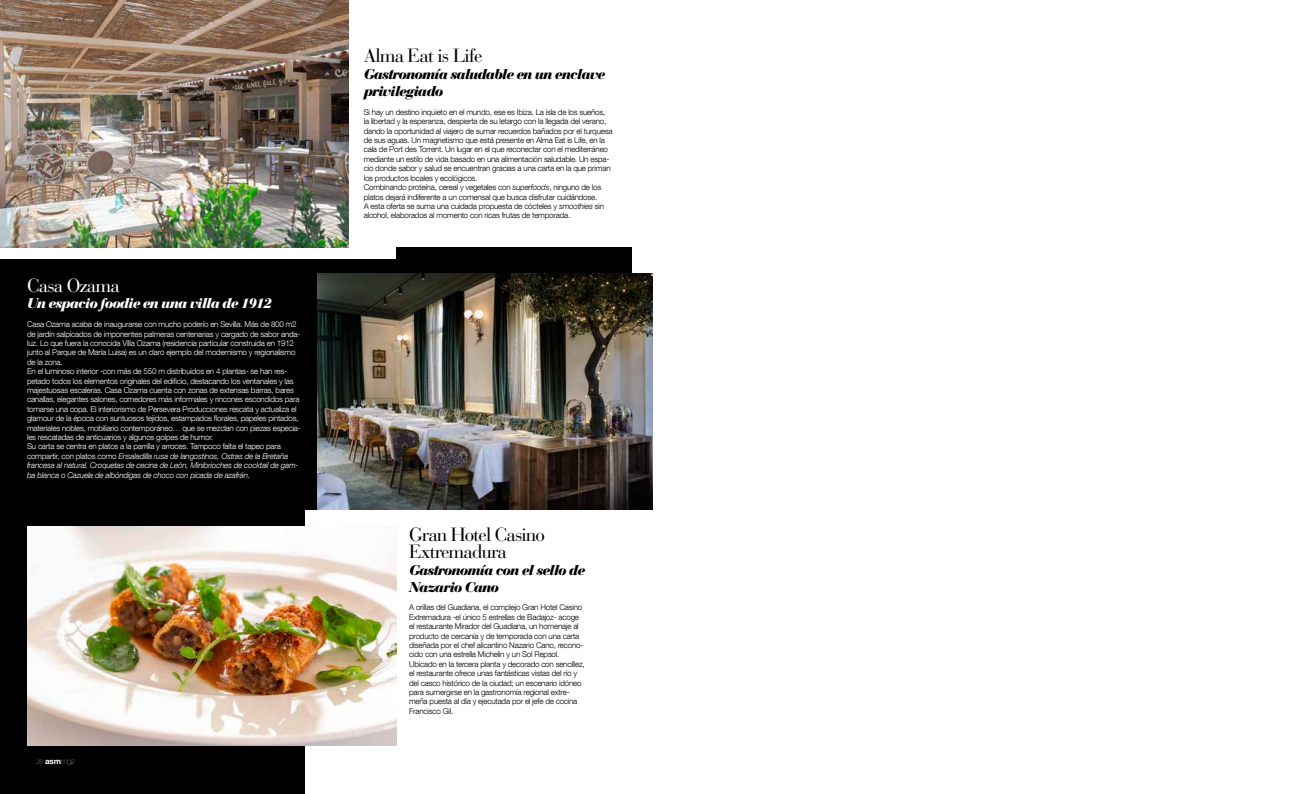
<style>
.page{position:relative;width:1304px;height:794px;background:#fff}
.page>*{position:absolute;margin:0;border:0;box-sizing:border-box;transform-origin:0 0}
.t1{font:19px/17px "Bauer Bodoni CE";letter-spacing:-.05em;color:#000}
.t2{font:19px "Bauer Bodoni CE";letter-spacing:-.05em;color:#fff}
.t3{font:italic 900 14px/16.8px "Bauer Bodoni";letter-spacing:-.07em;color:#000}
.t4{font:italic 900 14px "Bauer Bodoni";letter-spacing:-.07em;color:#fff}
.t5{font:300 8px/9.4px "Helvetica Neue LT Com";letter-spacing:-.025em;color:#000}
.t6{font:300 8px/9.4px "Helvetica Neue LT Com";letter-spacing:-.025em;color:#fff}
.t7{font:700 8px "Helvetica Neue LT Com";color:#fff}
.s1{font-style:italic}
.s2{font-weight:200;font-size:6.5px}
.s3{font-weight:200}
</style>
<div class="page">
<div style="left:0;top:510px;width:305px;height:284px;background:#000"></div>
<div style="left:0;top:259px;width:397px;height:14px;background:#000"></div>
<div style="left:397px;top:247px;width:235px;height:26px;background:#000"></div>
<div style="left:0;top:273px;width:632px;height:237px;background:#000"></div>
<img style="left:0;top:0;width:349px;height:247px">
<img style="left:318px;top:273px;width:334px;height:237px">
<img style="left:27px;top:526px;width:370px;height:219px">
<h1 class="t2" style="left:27px;top:274px;width:94px">Casa Ozama</h1>
<h2 class="t4" style="left:27px;top:295px;width:247px">Un espacio foodie en una villa de 1912</h2>
<p class="t6" style="left:27px;top:319px;width:275px">Casa Ozama acaba de inaugurarse con mucho poderío en Sevilla. Más de 800 m2 de jardín salpicados de imponentes palmeras centenarias y cargado de sabor anda&shy;luz. Lo que fuera la conocida Villa Ozama (residencia particular construida en 1912 junto al Parque de María Luisa) es un claro ejemplo del modernismo y regionalismo de la zona.<br>En el luminoso interior -con más de 550 m distribuidos en 4 plantas- se han res&shy;petado todos los elementos originales del edificio, destacando los ventanales y las majestuosas escaleras. Casa Ozama cuenta con zonas de extensas barras, bares canallas, elegantes salones, comedores más informales y rincones escondidos para tomarse una copa. El interiorismo de Persevera Producciones rescata y actualiza el glamour de la época con suntuosos tejidos, estampados florales, papeles pintados, materiales nobles, mobiliario contemporáneo… que se mezclan con piezas especia&shy;les rescatadas de anticuarios y algunos golpes de humor.<br>Su carta se centra en platos a la parrilla y arroces. Tampoco falta el tapeo para compartir, con platos como <span class="s1">Ensaladilla rusa de langostinos, Ostras de la Bretaña francesa al natural, Croquetas de cecina de León, Minibrioches de cocktail de gam&shy;ba blanca</span> o <span class="s1">Cazuela de albóndigas de choco con picada de azafrán.</span></p>
<p class="t7" style="left:36px;top:756px;width:40px"><span class="s2">28</span> asm<span class="s3">mgz</span></p>
<h1 class="t1" style="left:364px;top:48px;width:120px">Alma Eat is Life</h1>
<h2 class="t3" style="left:364px;top:66px;width:243px">Gastronomía saludable en un enclave privilegiado</h2>
<p class="t5" style="left:364px;top:107px;width:250px">Si hay un destino inquieto en el mundo, ese es Ibiza. La isla de los sueños, la libertad y la esperanza, despierta de su letargo con la llegada del verano, dando la oportunidad al viajero de sumar recuerdos bañados por el turquesa de sus aguas. Un magnetismo que está presente en Alma Eat is Life, en la cala de Port des Torrent. Un lugar en el que reconectar con el mediterráneo mediante un estilo de vida basado en una alimentación saludable. Un espa&shy;cio donde sabor y salud se encuentran gracias a una carta en la que priman los productos locales y ecológicos.<br>Combinando proteína, cereal y vegetales con <span class="s1">superfoods</span>, ninguno de los platos dejará indiferente a un comensal que busca disfrutar cuidándose.<br>A esta oferta se suma una cuidada propuesta de cócteles y <span class="s1">smoothies</span> sin alcohol, elaborados al momento con ricas frutas de temporada.</p>
<h1 class="t1" style="left:409px;top:526px;width:137px">Gran Hotel Casino<br>Extremadura</h1>
<h2 class="t3" style="left:409px;top:561px;width:177px">Gastronomía con el sello de<br>Nazario Cano</h2>
<p class="t5" style="left:409px;top:603px;width:177px">A orillas del Guadiana, el complejo Gran Hotel Casino Extremadura -el único 5 estrellas de Badajoz- acoge el restaurante Mirador del Guadiana, un homenaje al producto de cercanía y de temporada con una carta diseñada por el chef alicantino Nazario Cano, recono&shy;cido con una estrella Michelin y un Sol Repsol.<br>Ubicado en la tercera planta y decorado con sencillez, el restaurante ofrece unas fantásticas vistas del río y del casco histórico de la ciudad; un escenario idóneo para sumergirse en la gastronomía regional extre&shy;meña puesta al día y ejecutada por el jefe de cocina Francisco Gil.</p>
</div>
